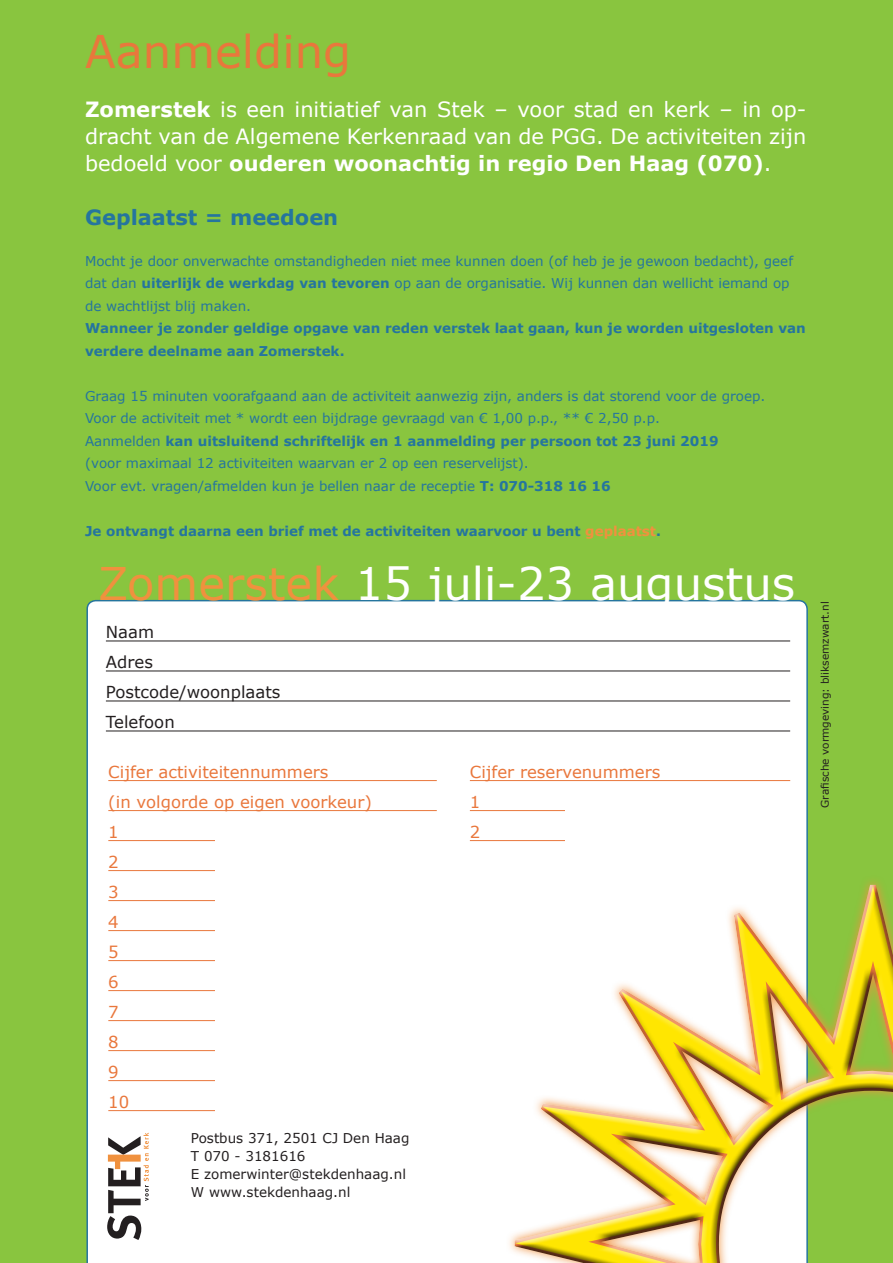
<style>
.page{position:relative;width:893px;height:1263px;background:#89c53f}
.page>*{position:absolute;margin:0;border:0;box-sizing:border-box;transform-origin:0 0}
.t1{font:777.6px "Zeal";color:#ffe601}
.t2{font:45px "Verdana";color:#fff}
.t3{font:45px "Verdana";color:#e9773c}
.t4{font:21px/27px "Verdana";color:#fff}
.t5{font:700 21px "Verdana";color:#fff}
.t6{font:700 21px "Verdana";color:#25759e}
.t7{font:16.5px "Verdana";color:#e9773c}
.t8{font:16.5px "Verdana";color:#231f20}
.t9{font:13.5px/22.5px "Verdana";color:#25759e}
.t10{font:700 13.5px/22.5px "Verdana";color:#25759e}
.t11{font:13.5px "Verdana";color:#231f20}
.t12{font:10.5px "Verdana";color:#231f20}
.s1{font-weight:700}
.s2{font-weight:400}
.s3{color:#f0913e}
</style>
<div class="page">
<div style="left:86px;top:600px;width:722px;height:663px;background:#fff"></div>
<svg style="left:107px;top:1133px;width:42px;height:107px;background:#b8afa9"></svg>
<hr style="left:106px;top:641px;width:684px;height:1px;background:#231f20">
<hr style="left:106px;top:671px;width:684px;height:1px;background:#231f20">
<hr style="left:106px;top:701px;width:684px;height:1px;background:#231f20">
<hr style="left:106px;top:731px;width:684px;height:1px;background:#231f20">
<div style="left:444px;top:890px;width:346px;height:207px;background:#fff"></div>
<hr style="left:470px;top:780px;width:320px;height:1px;background:#e9773c">
<hr style="left:470px;top:810px;width:320px;height:1px;background:#e9773c">
<hr style="left:470px;top:840px;width:320px;height:1px;background:#e9773c">
<hr style="left:108px;top:780px;width:329px;height:1px;background:#e9773c">
<hr style="left:108px;top:810px;width:329px;height:1px;background:#e9773c">
<hr style="left:108px;top:840px;width:329px;height:1px;background:#e9773c">
<hr style="left:108px;top:870px;width:329px;height:1px;background:#e9773c">
<hr style="left:108px;top:900px;width:329px;height:1px;background:#e9773c">
<hr style="left:108px;top:930px;width:329px;height:1px;background:#e9773c">
<hr style="left:108px;top:960px;width:329px;height:1px;background:#e9773c">
<hr style="left:108px;top:990px;width:329px;height:1px;background:#e9773c">
<hr style="left:108px;top:1020px;width:329px;height:1px;background:#e9773c">
<hr style="left:108px;top:1050px;width:329px;height:1px;background:#e9773c">
<hr style="left:108px;top:1080px;width:329px;height:1px;background:#e9773c">
<hr style="left:108px;top:1110px;width:329px;height:1px;background:#e9773c">
<div style="left:490px;top:860px;width:318px;height:403px;background:#fff"></div>
<div style="left:507px;top:880px;width:386px;height:383px;background:#231f20;opacity:.75"></div>
<div style="left:216px;top:830px;width:239px;height:294px;background:#fff"></div>
<div style="left:565px;top:789px;width:233px;height:97px;background:#fff"></div>
<p class="t3" style="left:85px;top:23px;width:268px">Aanmelding</p>
<p class="t4" style="left:85px;top:96px;width:723px"><span class="s1">Zomerstek</span> is een initiatief van Stek – voor stad en kerk – in op&shy;dracht van de Algemene Kerkenraad van de PGG. De activiteiten zijn</p>
<p class="t5" style="left:85px;top:150px;width:688px"><span class="s2">bedoeld voor</span> ouderen woonachtig in regio Den Haag (070)<span class="s2">.</span></p>
<p class="t6" style="left:85px;top:204px;width:255px">Geplaatst = meedoen</p>
<p class="t9" style="left:85px;top:250px;width:710px">Mocht je door onverwachte omstandigheden niet mee kunnen doen (of heb je je gewoon bedacht), geef dat dan <span class="s1">uiterlijk de werkdag van tevoren</span> op aan de organisatie. Wij kunnen dan wellicht iemand op de wachtlijst blij maken.</p>
<p class="t10" style="left:85px;top:317px;width:722px">Wanneer je zonder geldige opgave van reden verstek laat gaan, kun je worden uitgesloten van verdere deelname aan Zomerstek.</p>
<p class="t9" style="left:85px;top:385px;width:682px">Graag 15 minuten voorafgaand aan de activiteit aanwezig zijn, anders is dat storend voor de groep.</p>
<p class="t9" style="left:85px;top:407px;width:576px">Voor de activiteit met * wordt een bijdrage gevraagd van € 1,00 p.p., ** € 2,50 p.p.</p>
<p class="t10" style="left:85px;top:430px;width:635px"><span class="s2">Aanmelden</span> kan uitsluitend schriftelijk en 1 aanmelding per persoon tot 23 juni 2019</p>
<p class="t9" style="left:85px;top:452px;width:445px">(voor maximaal 12 activiteiten waarvan er 2 op een reservelijst).</p>
<p class="t9" style="left:85px;top:475px;width:527px">Voor evt. vragen/afmelden kun je bellen naar de receptie <span class="s1">T: 070-318 16 16</span></p>
<p class="t10" style="left:85px;top:520px;width:577px">Je ontvangt daarna een brief met de activiteiten waarvoor u bent <span class="s3">geplaatst</span>.</p>
<p class="t2" style="left:98px;top:555px;width:699px"><span class="s3">Zomerstek</span> 15 juli-23 augustus</p>
<p class="t12" style="left:818px;top:808px;width:208px;rotate:-90deg">Grafische vormgeving: bliksemzwart.nl</p>
<p class="t8" style="left:106px;top:622px;width:50px">Naam</p>
<p class="t8" style="left:106px;top:652px;width:49px">Adres</p>
<p class="t8" style="left:106px;top:682px;width:176px">Postcode/woonplaats</p>
<p class="t8" style="left:106px;top:712px;width:70px">Telefoon</p>
<p class="t7" style="left:108px;top:761px;width:222px">Cijfer activiteitennummers</p>
<p class="t7" style="left:108px;top:791px;width:265px">(in volgorde op eigen voorkeur)</p>
<p class="t7" style="left:108px;top:821px;width:12px">1</p>
<p class="t7" style="left:108px;top:851px;width:12px">2</p>
<p class="t7" style="left:108px;top:881px;width:12px">3</p>
<p class="t7" style="left:108px;top:911px;width:12px">4</p>
<p class="t7" style="left:108px;top:941px;width:12px">5</p>
<p class="t7" style="left:108px;top:971px;width:12px">6</p>
<p class="t7" style="left:108px;top:1001px;width:12px">7</p>
<p class="t7" style="left:108px;top:1031px;width:12px">8</p>
<p class="t7" style="left:108px;top:1061px;width:12px">9</p>
<p class="t7" style="left:108px;top:1091px;width:22px">10</p>
<p class="t7" style="left:470px;top:761px;width:192px">Cijfer reservenummers</p>
<p class="t7" style="left:470px;top:791px;width:12px">1</p>
<p class="t7" style="left:470px;top:821px;width:12px">2</p>
<h1 class="t1" style="left:483px;top:854px;width:779px">y</h1>
<p class="t11" style="left:191px;top:1129px;width:220px">Postbus 371, 2501 CJ Den Haag</p>
<p class="t11" style="left:191px;top:1147px;width:116px">T 070 - 3181616</p>
<p class="t11" style="left:191px;top:1165px;width:217px">E zomerwinter@stekdenhaag.nl</p>
<p class="t11" style="left:191px;top:1183px;width:161px">W www.stekdenhaag.nl</p>
</div>
